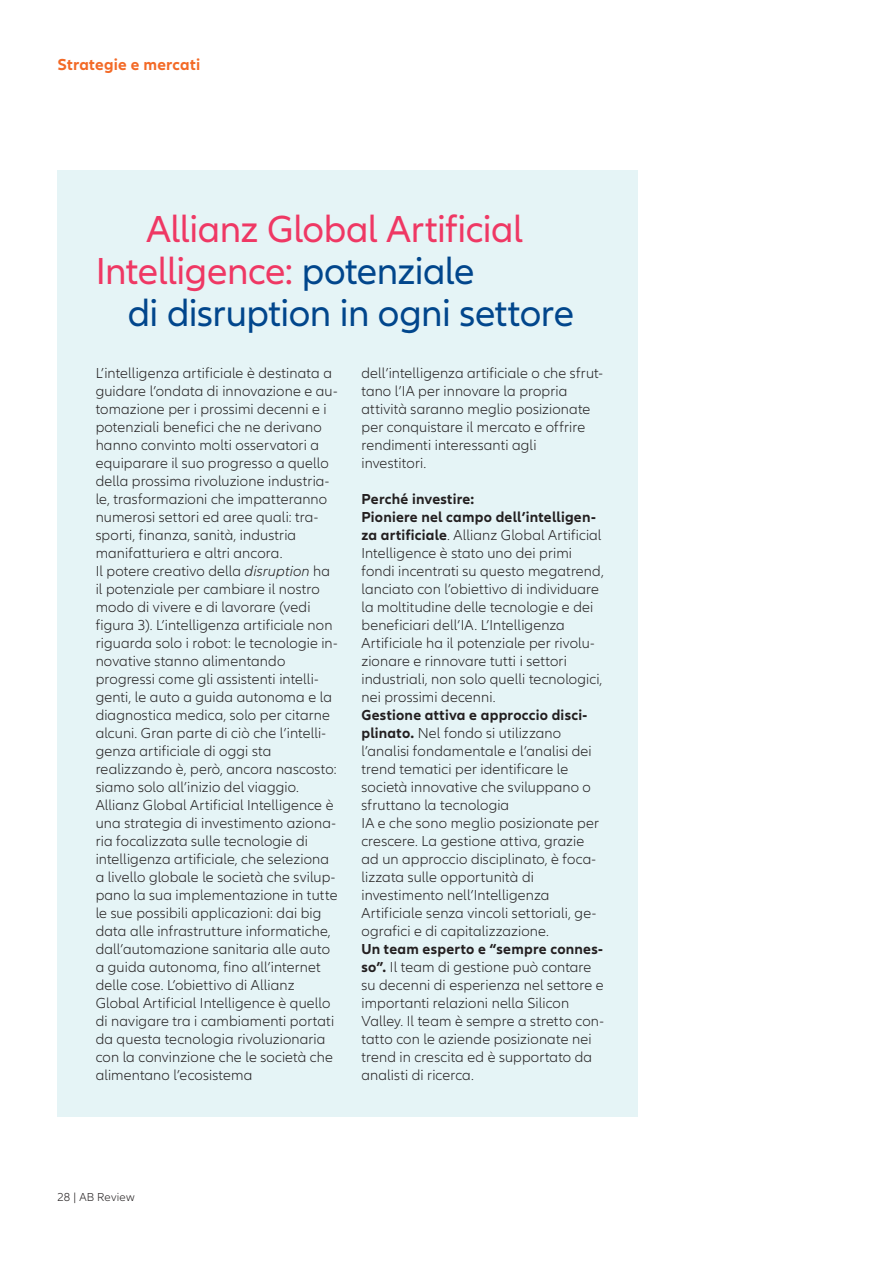
<style>
.page{position:relative;width:893px;height:1263px;background:#fff}
.page>*{position:absolute;margin:0;border:0;box-sizing:border-box;transform-origin:0 0}
.t1{font:39px "Allianz Neo";letter-spacing:-.015em;color:#ef3864}
.t2{font:39px "Allianz Neo";letter-spacing:-.015em;color:#01468c}
.t3{font:700 16.5px "Allianz Neo";letter-spacing:.015em;color:#f36a27}
.testo{font:300 15px/18px "Allianz Neo";letter-spacing:.005em;color:#231f20}
.testo-2{font:700 15px "Allianz Neo";letter-spacing:.015em;color:#231f20}
.t4{font:300 12px "Allianz Neo";letter-spacing:.015em;color:#231f20}
.s1{color:#01468c}
.s2{font-style:italic}
.s3{font-weight:700}
</style>
<div class="page">
<div style="left:57px;top:170px;width:581px;height:946px;background:#e5f4f6"></div>
<p class="t3" style="left:57px;top:55px;width:144px">Strategie e mercati</p>
<p class="t1" style="left:147px;top:207px;width:378px">Allianz Global Artificial</p>
<p class="t1" style="left:96px;top:249px;width:380px">Intelligence: <span class="s1">potenziale</span></p>
<p class="t2" style="left:128px;top:291px;width:448px">di disruption in ogni settore</p>
<p class="testo" style="left:96px;top:364px;width:243px">L’intelligenza artificiale è destinata a guidare l’ondata di innovazione e au&shy;tomazione per i prossimi decenni e i potenziali benefici che ne derivano hanno convinto molti osservatori a equiparare il suo progresso a quello della prossima rivoluzione industria&shy;le, trasformazioni che impatteranno numerosi settori ed aree quali: tra&shy;sporti, finanza, sanità, industria manifatturiera e altri ancora.</p>
<p class="testo" style="left:96px;top:562px;width:243px">Il potere creativo della <span class="s2">disruption</span> ha il potenziale per cambiare il nostro modo di vivere e di lavorare (vedi figura 3). L’intelligenza artificiale non riguarda solo i robot: le tecnologie in&shy;novative stanno alimentando progressi come gli assistenti intelli&shy;genti, le auto a guida autonoma e la diagnostica medica, solo per citarne alcuni. Gran parte di ciò che l’intelli&shy;genza artificiale di oggi sta realizzando è, però, ancora nascosto: siamo solo all’inizio del viaggio.</p>
<p class="testo" style="left:96px;top:796px;width:243px">Allianz Global Artificial Intelligence è una strategia di investimento aziona&shy;ria focalizzata sulle tecnologie di intelligenza artificiale, che seleziona a livello globale le società che svilup&shy;pano la sua implementazione in tutte le sue possibili applicazioni: dai big data alle infrastrutture informatiche, dall’automazione sanitaria alle auto a guida autonoma, fino all’internet delle cose. L’obiettivo di Allianz Global Artificial Intelligence è quello di navigare tra i cambiamenti portati da questa tecnologia rivoluzionaria con la convinzione che le società che alimentano l’ecosistema</p>
<p class="testo" style="left:361px;top:364px;width:243px">dell’intelligenza artificiale o che sfrut&shy;tano l’IA per innovare la propria attività saranno meglio posizionate per conquistare il mercato e offrire rendimenti interessanti agli investitori.</p>
<p class="testo-2" style="left:361px;top:490px;width:114px">Perché investire:</p>
<p class="testo" style="left:361px;top:508px;width:244px"><span class="s3">Pioniere nel campo dell’intelligen&shy;za artificiale</span>. Allianz Global Artificial Intelligence è stato uno dei primi fondi incentrati su questo megatrend, lanciato con l’obiettivo di individuare la moltitudine delle tecnologie e dei beneficiari dell’IA. L’Intelligenza Artificiale ha il potenziale per rivolu&shy;zionare e rinnovare tutti i settori industriali, non solo quelli tecnologici, nei prossimi decenni.</p>
<p class="testo" style="left:361px;top:706px;width:232px"><span class="s3">Gestione attiva e approccio disci&shy;plinato.</span> Nel fondo si utilizzano l’analisi fondamentale e l’analisi dei trend tematici per identificare le società innovative che sviluppano o sfruttano la tecnologia</p>
<p class="testo" style="left:361px;top:814px;width:239px">IA e che sono meglio posizionate per crescere. La gestione attiva, grazie ad un approccio disciplinato, è foca&shy;lizzata sulle opportunità di investimento nell’Intelligenza Artificiale senza vincoli settoriali, ge&shy;ografici e di capitalizzazione.</p>
<p class="testo" style="left:361px;top:940px;width:244px"><span class="s3">Un team esperto e “sempre connes&shy;so”.</span> Il team di gestione può contare su decenni di esperienza nel settore e importanti relazioni nella Silicon Valley. Il team è sempre a stretto con&shy;tatto con le aziende posizionate nei trend in crescita ed è supportato da analisti di ricerca.</p>
<p class="t4" style="left:57px;top:1190px;width:79px">28 | AB Review</p>
</div>
